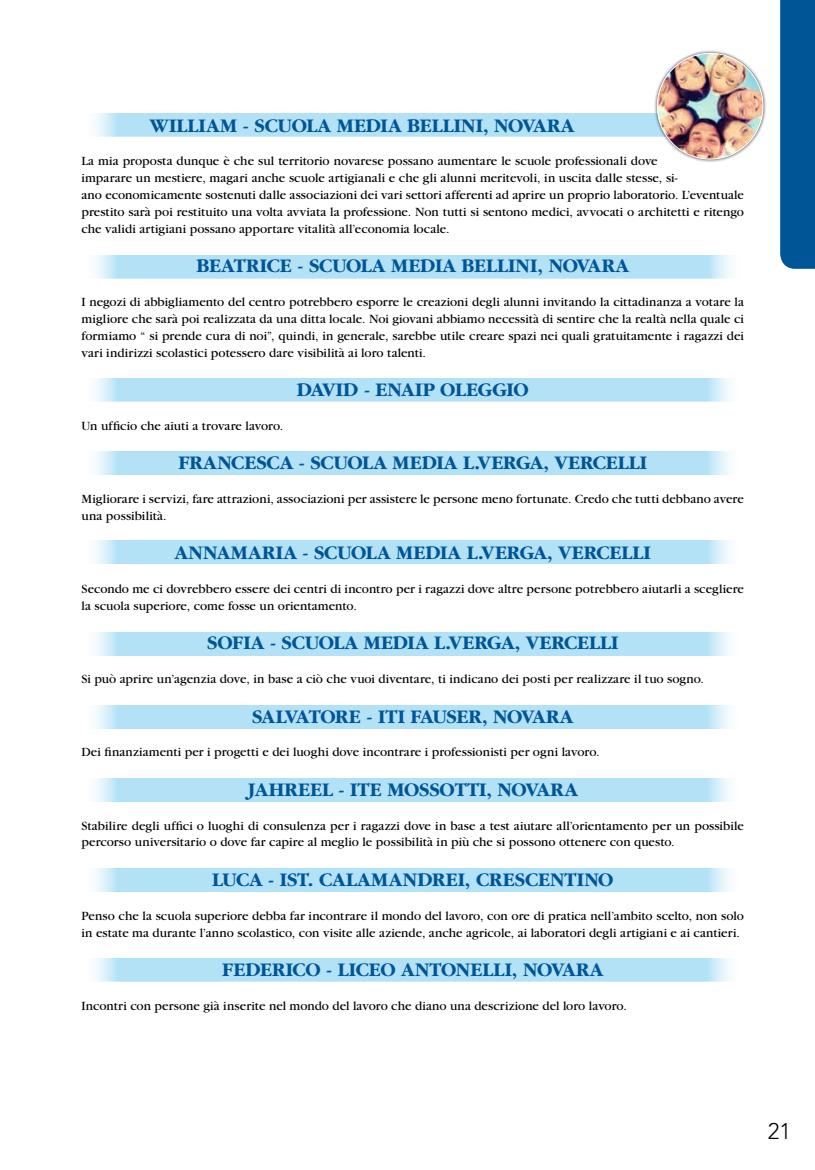
<style>
.page{position:relative;width:815px;height:1170px;background:#fff}
.page>*{position:absolute;margin:0;border:0;box-sizing:border-box;transform-origin:0 0}
.t1{font:300 22.5px "Avenir";color:#000}
.t2{font:700 20px "Garamond";letter-spacing:-.005em;color:#005597}
.t3{font:13.12px/16.9px "Garamond";letter-spacing:.005em;color:#000}
</style>
<div class="page">
<div style="left:780px;top:0;width:35px;height:269px;background:#005597"></div>
<div style="left:82px;top:113px;width:661px;height:24px;background:#b3e2f6"></div>
<div style="left:654px;top:50px;width:113px;height:113px;background:#000;opacity:.75"></div>
<img style="left:657px;top:53px;width:106px;height:106px;border-radius:53px">
<div style="left:95px;top:255px;width:636px;height:23px;background:#b3e2f6"></div>
<div style="left:95px;top:378px;width:635px;height:23px;background:#b3e2f6"></div>
<div style="left:95px;top:451px;width:635px;height:24px;background:#b3e2f6"></div>
<div style="left:95px;top:540px;width:635px;height:23px;background:#b3e2f6"></div>
<div style="left:95px;top:632px;width:635px;height:24px;background:#b3e2f6"></div>
<div style="left:95px;top:705px;width:635px;height:24px;background:#b3e2f6"></div>
<div style="left:95px;top:778px;width:635px;height:24px;background:#b3e2f6"></div>
<div style="left:95px;top:868px;width:635px;height:23px;background:#b3e2f6"></div>
<div style="left:95px;top:958px;width:635px;height:23px;background:#b3e2f6"></div>
<h2 class="t2" style="left:150px;top:115px;width:426px">WILLIAM - SCUOLA MEDIA BELLINI, NOVARA</h2>
<p class="t3" style="left:81px;top:153px;width:664px">La mia proposta dunque è che sul territorio novarese possano aumentare le scuole professionali dove<br>imparare un mestiere, magari anche scuole artigianali e che gli alunni meritevoli, in uscita dalle stesse, si-<br>ano economicamente sostenuti dalle associazioni dei vari settori afferenti ad aprire un proprio laboratorio. L’eventuale prestito sarà poi restituito una volta avviata la professione. Non tutti si sentono medici, avvocati o architetti e ritengo che validi artigiani possano apportare vitalità all’economia locale.</p>
<h2 class="t2" style="left:197px;top:255px;width:434px">BEATRICE - SCUOLA MEDIA BELLINI, NOVARA</h2>
<p class="t3" style="left:81px;top:294px;width:664px;text-align:justify">I negozi di abbigliamento del centro potrebbero esporre le creazioni degli alunni invitando la cittadinanza a votare la migliore che sarà poi realizzata da una ditta locale. Noi giovani abbiamo necessità di sentire che la realtà nella quale ci formiamo “ si prende cura di noi”, quindi, in generale, sarebbe utile creare spazi nei quali gratuitamente i ragazzi dei vari indirizzi scolastici potessero dare visibilità ai loro talenti.</p>
<h2 class="t2" style="left:297px;top:379px;width:233px">DAVID - ENAIP OLEGGIO</h2>
<p class="t3" style="left:81px;top:417px;width:203px">Un ufficio che aiuti a trovare lavoro.</p>
<h2 class="t2" style="left:178px;top:452px;width:470px">FRANCESCA - SCUOLA MEDIA L.VERGA, VERCELLI</h2>
<p class="t3" style="left:81px;top:490px;width:664px">Migliorare i servizi, fare attrazioni, associazioni per assistere le persone meno fortunate. Credo che tutti debbano avere una possibilità.</p>
<h2 class="t2" style="left:175px;top:542px;width:478px">ANNAMARIA - SCUOLA MEDIA L.VERGA, VERCELLI</h2>
<p class="t3" style="left:81px;top:580px;width:664px">Secondo me ci dovrebbero essere dei centri di incontro per i ragazzi dove altre persone potrebbero aiutarli a scegliere la scuola superiore, come fosse un orientamento.</p>
<h2 class="t2" style="left:207px;top:632px;width:413px">SOFIA - SCUOLA MEDIA L.VERGA, VERCELLI</h2>
<p class="t3" style="left:81px;top:670px;width:624px">Si può aprire un’agenzia dove, in base a ciò che vuoi diventare, ti indicano dei posti per realizzare il tuo sogno.</p>
<h2 class="t2" style="left:252px;top:705px;width:323px">SALVATORE - ITI FAUSER, NOVARA</h2>
<p class="t3" style="left:81px;top:744px;width:520px">Dei finanziamenti per i progetti e dei luoghi dove incontrare i professionisti per ogni lavoro.</p>
<h2 class="t2" style="left:248px;top:778px;width:332px">JAHREEL - ITE MOSSOTTI, NOVARA</h2>
<p class="t3" style="left:81px;top:817px;width:664px">Stabilire degli uffici o luoghi di consulenza per i ragazzi dove in base a test aiutare all’orientamento per un possibile percorso universitario o dove far capire al meglio le possibilità in più che si possono ottenere con questo.</p>
<h2 class="t2" style="left:212px;top:868px;width:403px">LUCA - IST. CALAMANDREI, CRESCENTINO</h2>
<p class="t3" style="left:81px;top:907px;width:664px">Penso che la scuola superiore debba far incontrare il mondo del lavoro, con ore di pratica nell’ambito scelto, non solo in estate ma durante l’anno scolastico, con visite alle aziende, anche agricole, ai laboratori degli artigiani e ai cantieri.</p>
<h2 class="t2" style="left:222px;top:958px;width:383px">FEDERICO - LICEO ANTONELLI, NOVARA</h2>
<p class="t3" style="left:81px;top:997px;width:547px">Incontri con persone già inserite nel mondo del lavoro che diano una descrizione del loro lavoro.</p>
<h1 class="t1" style="left:768px;top:1117px;width:25px">21</h1>
</div>
